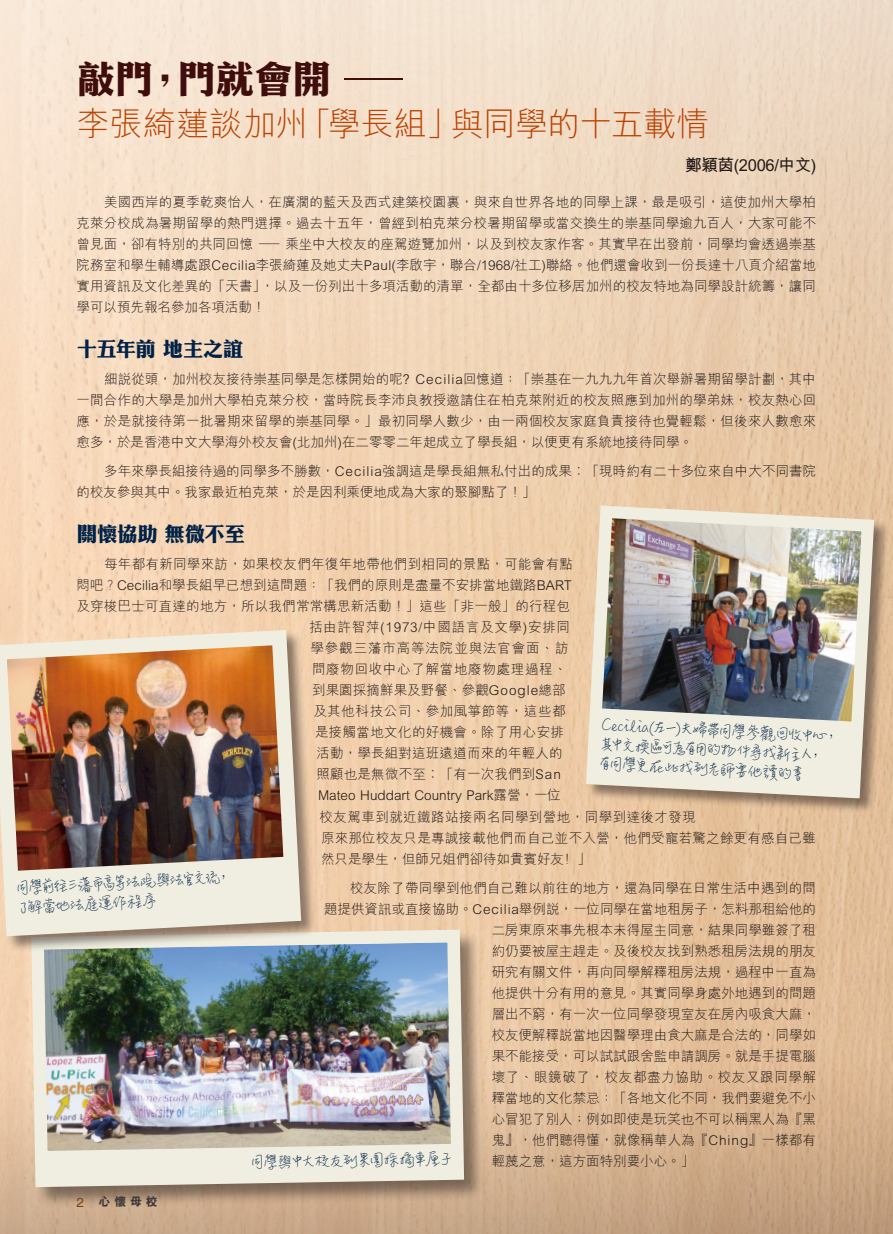
<style>
.page{position:relative;width:893px;height:1234px;background:#fff}
.page>*{position:absolute;margin:0;border:0;box-sizing:border-box;transform-origin:0 0}
.t1{font:900 39px "M Sung Gold HK";letter-spacing:-.02em;color:#3f0e0c}
.t2{font:300 33px "M Hei HK";letter-spacing:-.005em;color:#ba4100}
.t3{font:900 21px "M Sung Gold HK";letter-spacing:-.05em;color:#002247}
.t4{font:300 18px/19.5px "M Ling Wai PHK";color:#002247}
.t5{font:700 16.5px "M Hei HK";letter-spacing:-.02em;color:#231916}
.t6{font:300 13.5px/21px "M Hei HK";letter-spacing:.005em;color:#231916;text-align:justify}
.t7{font:300 13.5px "M Hei HK";letter-spacing:.035em;color:#231916}
.t8{font:300 13.5px "M Hei HK";letter-spacing:.055em;color:#231916}
.t9{font:300 13.5px "M Hei HK";letter-spacing:.065em;color:#231916}
.t10{font:300 13.5px "M Hei HK";letter-spacing:.05em;color:#231916}
.t11{font:300 13.5px "M Hei HK";letter-spacing:.04em;color:#231916}
.t12{font:300 13.5px "M Hei HK";letter-spacing:.025em;color:#231916}
.t13{font:800 12px "M Hei HK";color:#3f3b3a}
.s1{font-family:"Swiss 721 BT";font-weight:400;font-size:13.5px;color:#813e0f}
</style>
<div class="page">
<img style="left:0;top:0;width:893px;height:1233px">
<img style="left:846px;top:788px;width:47px;height:445px">
<div style="left:31px;top:928px;width:455px;height:280px;background:#231916;opacity:.5"></div>
<img style="left:25px;top:923px;width:445px;height:270px">
<div style="left:0;top:629px;width:318px;height:323px;background:#231916;opacity:.5"></div>
<svg style="left:0;top:623px;width:308px;height:319px;background:#e4d9c7"></svg>
<img style="left:7px;top:645px;width:276px;height:225px">
<div style="left:586px;top:505px;width:303px;height:308px;background:#231916;opacity:.5"></div>
<img style="left:580px;top:499px;width:301px;height:305px">
<h1 class="t1" style="left:77px;top:50px;width:328px">敲門，門就會開 —</h1>
<h2 class="t2" style="left:77px;top:101px;width:634px">李張綺蓮談加州「學長組」與同學的十五載情</h2>
<p class="t5" style="left:685px;top:153px;width:133px">鄭穎茵(2006/中文)</p>
<p class="t6" style="left:77px;top:191px;width:741px;text-indent:28px">美國西岸的夏季乾爽怡人，在廣濶的藍天及西式建築校園裏，與來自世界各地的同學上課，最是吸引，這使加州大學柏克萊分校成為暑期留學的熱門選擇。過去十五年，曾經到柏克萊分校暑期留學或當交換生的崇基同學逾九百人，大家可能不曾見面，卻有特別的共同回憶 ─ 乘坐中大校友的座駕遊覽加州，以及到校友家作客。其實早在出發前，同學均會透過崇基院務室和學生輔導處跟Cecilia李張綺蓮及她丈夫Paul(李啟宇，聯合/1968/社工)聯絡。他們還會收到一份長達十八頁介紹當地實用資訊及文化差異的「天書」，以及一份列出十多項活動的清單，全都由十多位移居加州的校友特地為同學設計統籌，讓同學可以預先報名參加各項活動！</p>
<h3 class="t3" style="left:77px;top:333px;width:169px">十五年前 地主之誼</h3>
<p class="t6" style="left:77px;top:368px;width:741px;text-indent:28px">細說從頭，加州校友接待崇基同學是怎樣開始的呢? Cecilia回憶道：「崇基在一九九九年首次舉辦暑期留學計劃，其中一間合作的大學是加州大學柏克萊分校，當時院長李沛良教授邀請住在柏克萊附近的校友照應到加州的學弟妹，校友熱心回應，於是就接待第一批暑期來留學的崇基同學。」最初同學人數少，由一兩個校友家庭負責接待也覺輕鬆，但後來人數愈來愈多，於是香港中文大學海外校友會(北加州)在二零零二年起成立了學長組，以便更有系統地接待同學。</p>
<p class="t6" style="left:77px;top:460px;width:741px;text-indent:28px">多年來學長組接待過的同學多不勝數，Cecilia強調這是學長組無私付出的成果︰「現時約有二十多位來自中大不同書院的校友參與其中。我家最近柏克萊，於是因利乘便地成為大家的聚腳點了！」</p>
<h3 class="t3" style="left:77px;top:518px;width:170px">關懷協助 無微不至</h3>
<p class="t6" style="left:104px;top:553px;width:470px">每年都有新同學來訪，如果校友們年復年地帶他們到相同的景點，可能會有點</p>
<p class="t6" style="left:77px;top:574px;width:497px">悶吧？Cecilia和學長組早已想到這問題：「我們的原則是盡量不安排當地鐵路BART</p>
<p class="t6" style="left:77px;top:595px;width:495px">及穿梭巴士可直達的地方，所以我們常常構思新活動！」這些「非一般」的行程包</p>
<p class="t8" style="left:309px;top:617px;width:262px">括由許智萍(1973/中國語言及文學)安排同</p>
<p class="t9" style="left:311px;top:638px;width:259px">學參觀三藩市高等法院並與法官會面、訪</p>
<p class="t10" style="left:312px;top:659px;width:256px">問廢物回收中心了解當地廢物處理過程、</p>
<p class="t6" style="left:312px;top:679px;width:255px">到果園採摘鮮果及野餐、參觀Google總部</p>
<p class="t11" style="left:314px;top:701px;width:253px">及其他科技公司、參加風箏節等，這些都</p>
<p class="t12" style="left:315px;top:722px;width:250px">是接觸當地文化的好機會。除了用心安排</p>
<p class="t6" style="left:317px;top:742px;width:247px">活動，學長組對這班遠道而來的年輕人的</p>
<p class="t6" style="left:317px;top:763px;width:246px">照顧也是無微不至︰「有一次我們到San</p>
<p class="t6" style="left:318px;top:784px;width:244px">Mateo Huddart Country Park露營，一位</p>
<p class="t7" style="left:320px;top:806px;width:378px">校友駕車到就近鐵路站接兩名同學到營地，同學到達後才發現</p>
<p class="t6" style="left:321px;top:826px;width:496px">原來那位校友只是專誠接載他們而自己並不入營，他們受寵若驚之餘更有感自己雖</p>
<p class="t6" style="left:321px;top:847px;width:271px">然只是學生，但師兄姐們卻待如貴賓好友﹗」</p>
<p class="t6" style="left:324px;top:876px;width:494px;text-align:right">校友除了帶同學到他們自己難以前往的地方，還為同學在日常生活中遇到的問<br>題提供資訊或直接協助。Cecilia舉例說，一位同學在當地租房子，怎料那租給他的二房東原來事先根本未得屋主同意，結果同學雖簽了租<br>約仍要被屋主趕走。及後校友找到熟悉租房法規的朋友<br>研究有關文件，再向同學解釋租房法規，過程中一直為<br>他提供十分有用的意見。其實同學身處外地遇到的問題<br>層出不窮，有一次一位同學發現室友在房內吸食大麻，<br>校友便解釋說當地因醫學理由食大麻是合法的，同學如<br>果不能接受，可以試試跟舍監申請調房。就是手提電腦<br>壞了、眼鏡破了，校友都盡力協助。校友又跟同學解<br>釋當地的文化禁忌：「各地文化不同，我們要避免不小<br>心冒犯了別人；例如即使是玩笑也不可以稱黑人為『黑<br>鬼』，他們聽得懂，就像稱華人為『Ching』一樣都有</p>
<h3 class="t4" style="left:252px;top:1151px;width:202px;rotate:-1deg">同學與中大校友到果園採摘車厘子</h3>
<p class="t6" style="left:492px;top:1150px;width:204px">輕蔑之意，這方面特別要小心。」</p>
<h3 class="t4" style="left:602px;top:713px;width:236px;rotate:3deg">Cecilia(左一)夫婦帶同學參觀回收中心，其中交換區可為有用的物件尋找新主人，有同學更在此找到老師要他讀的書</h3>
<h3 class="t4" style="left:17px;top:876px;width:212px;rotate:-3deg">同學前往三藩市高等法院與法官交流，了解當地法庭運作程序</h3>
<p class="t13" style="left:76px;top:1193px;width:83px"><span class="s1">2</span> 心 懷 母 校</p>
</div>
